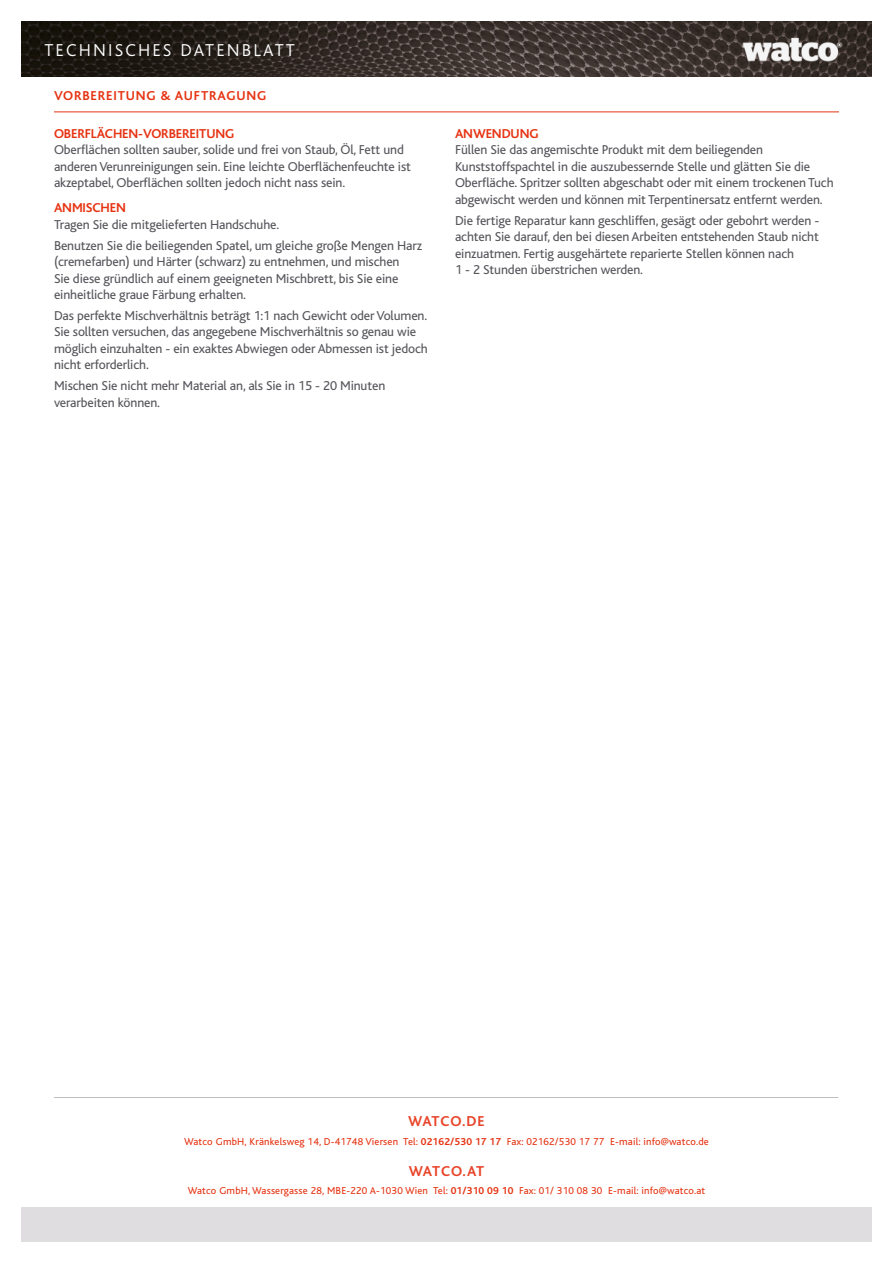
<style>
.page{position:relative;width:893px;height:1263px;background:#fff}
.page>*{position:absolute;margin:0;border:0;box-sizing:border-box;transform-origin:0 0}
.t1{font:300 18px "Bliss";letter-spacing:.12em;color:#fff}
.t2{font:700 15px "Bliss";letter-spacing:.025em;color:#e84328}
.t3{font:13.5px/16.5px "Bliss";letter-spacing:-.01em;color:#55565b}
.t4{font:700 13.5px "Bliss";letter-spacing:-.01em;color:#e63312}
.t5{font:700 13.5px "Bliss";letter-spacing:.06em;color:#e63312}
.t6{font:10.5px "Bliss";letter-spacing:.02em;color:#e63312}
.s1{font-weight:700}
</style>
<div class="page">
<div style="left:21px;top:1208px;width:851px;height:34px;background:#dfdddf"></div>
<img style="left:21px;top:21px;width:851px;height:56px">
<img style="left:734px;top:30px;width:115px;height:39px">
<hr style="left:54px;top:112px;width:785px;height:1px;background:#e63312">
<hr style="left:54px;top:1097px;width:784px;height:1px;background:#bebebe">
<h1 class="t1" style="left:44px;top:41px;width:106px">TECHNISCHES</h1>
<h1 class="t1" style="left:180px;top:41px;width:48px">DATENBLATT</h1>
<p class="t5" style="left:54px;top:88px;width:214px">VORBEREITUNG &amp; AUFTRAGUNG</p>
<p class="t4" style="left:54px;top:126px;width:182px">OBERFLÄCHEN-VORBEREITUNG</p>
<p class="t3" style="left:54px;top:142px;width:358px">Oberflächen sollten sauber, solide und frei von Staub, Öl, Fett und anderen Verunreinigungen sein. Eine leichte Oberflächenfeuchte ist akzeptabel, Oberflächen sollten jedoch nicht nass sein.</p>
<p class="t4" style="left:54px;top:201px;width:74px">ANMISCHEN</p>
<p class="t3" style="left:54px;top:214px;width:370px;line-height:20.7px">Tragen Sie die mitgelieferten Handschuhe.<br>Benutzen Sie die beiliegenden Spatel, um gleiche große Mengen Harz</p>
<p class="t3" style="left:54px;top:254px;width:347px;text-align:justify">(cremefarben) und Härter (schwarz) zu entnehmen, und mischen Sie diese gründlich auf einem geeigneten Mischbrett, bis Sie eine einheitliche graue Färbung erhalten.</p>
<p class="t3" style="left:54px;top:307px;width:375px">Das perfekte Mischverhältnis beträgt 1:1 nach Gewicht oder Volumen.<br>Sie sollten versuchen, das angegebene Mischverhältnis so genau wie möglich einzuhalten - ein exaktes Abwiegen oder Abmessen ist jedoch nicht erforderlich.</p>
<p class="t3" style="left:54px;top:378px;width:333px">Mischen Sie nicht mehr Material an, als Sie in 15 - 20 Minuten verarbeiten können.</p>
<p class="t4" style="left:455px;top:126px;width:85px">ANWENDUNG</p>
<p class="t3" style="left:455px;top:142px;width:380px">Füllen Sie das angemischte Produkt mit dem beiliegenden Kunststoffspachtel in die auszubessernde Stelle und glätten Sie die Oberfläche. Spritzer sollten abgeschabt oder mit einem trockenen Tuch abgewischt werden und können mit Terpentinersatz entfernt werden.</p>
<p class="t3" style="left:455px;top:212px;width:366px">Die fertige Reparatur kann geschliffen, gesägt oder gebohrt werden - achten Sie darauf, den bei diesen Arbeiten entstehenden Staub nicht einzuatmen. Fertig ausgehärtete reparierte Stellen können nach<br>1 - 2 Stunden überstrichen werden.</p>
<p class="t2" style="left:408px;top:1113px;width:78px">WATCO.DE</p>
<p class="t6" style="left:184px;top:1135px;width:526px">Watco GmbH, Kränkelsweg 14, D-41748 Viersen Tel: <span class="s1">02162/530 17 17</span> Fax: 02162/530 17 77 E-mail: info@watco.de</p>
<p class="t2" style="left:409px;top:1163px;width:77px">WATCO.AT</p>
<p class="t6" style="left:188px;top:1185px;width:519px">Watco GmbH, Wassergasse 28, MBE-220 A-1030 Wien Tel: <span class="s1">01/310 09 10</span> Fax: 01/ 310 08 30 E-mail: info@watco.at</p>
</div>
